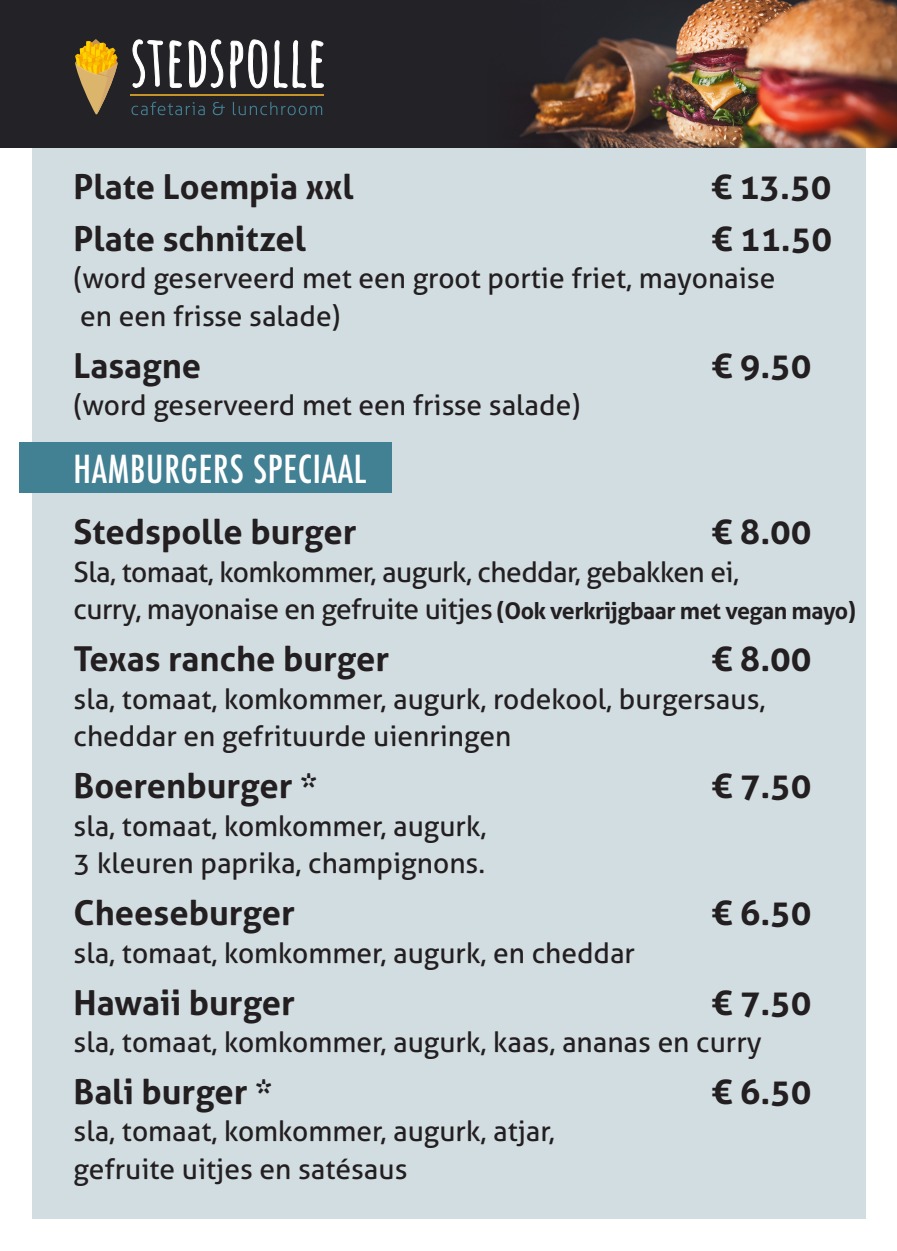
<style>
.page{position:relative;width:897px;height:1251px;background:#fff}
.page>*{position:absolute;margin:0;border:0;box-sizing:border-box;transform-origin:0 0}
.t1{font:500 condensed 37.5px "Futura";letter-spacing:.02em;color:#fff}
.t2{font:700 34.38px "Aller";color:#231f20}
.t3{font:28.12px/37.5px "Aller";color:#231f20}
.t4{font:28.12px "Aller";letter-spacing:-.02em;color:#231f20}
.s1{font-weight:700;font-size:23.12px}
</style>
<div class="page">
<div style="left:32px;top:32px;width:833px;height:1187px;background:#d2dde2"></div>
<div style="left:0;top:0;width:896px;height:147px;background:#232227"></div>
<img style="left:520px;top:0;width:376px;height:147px">
<svg style="left:131px;top:102px;width:191px;height:13px"></svg>
<svg style="left:132px;top:39px;width:192px;height:50px"></svg>
<hr style="left:130px;top:94px;width:193px;height:2px;background:#c69328">
<svg style="left:75px;top:39px;width:43px;height:76px"></svg>
<div style="left:19px;top:442px;width:373px;height:50px;background:#428094"></div>
<p class="t2" style="left:74px;top:166px;width:281px">Plate Loempia xxl</p>
<p class="t2" style="left:711px;top:166px;width:122px">€ 13.50</p>
<p class="t2" style="left:74px;top:217px;width:234px">Plate schnitzel</p>
<p class="t2" style="left:711px;top:217px;width:122px">€ 11.50</p>
<p class="t3" style="left:74px;top:260px;width:703px">(word geserveerd met een groot portie friet, mayonaise en een frisse salade)</p>
<p class="t2" style="left:74px;top:344px;width:129px">Lasagne</p>
<p class="t2" style="left:711px;top:344px;width:101px">€ 9.50</p>
<p class="t3" style="left:74px;top:386px;width:508px">(word geserveerd met een frisse salade)</p>
<p class="t1" style="left:74px;top:445px;width:294px">HAMBURGERS SPECIAAL</p>
<p class="t2" style="left:74px;top:511px;width:284px">Stedspolle burger</p>
<p class="t2" style="left:711px;top:511px;width:101px">€ 8.00</p>
<p class="t4" style="left:74px;top:555px;width:667px">Sla, tomaat, komkommer, augurk, cheddar, gebakken ei,</p>
<p class="t4" style="left:74px;top:592px;width:783px">curry, mayonaise en gefruite uitjes <span class="s1">(Ook verkrijgbaar met vegan mayo)</span></p>
<p class="t2" style="left:74px;top:638px;width:317px">Texas ranche burger</p>
<p class="t2" style="left:711px;top:638px;width:101px">€ 8.00</p>
<p class="t3" style="left:74px;top:680px;width:693px">sla, tomaat, komkommer, augurk, rodekool, burgersaus,</p>
<p class="t3" style="left:74px;top:717px;width:439px">cheddar en gefrituurde uienringen</p>
<p class="t2" style="left:74px;top:765px;width:245px">Boerenburger *</p>
<p class="t2" style="left:711px;top:765px;width:101px">€ 7.50</p>
<p class="t3" style="left:74px;top:807px;width:414px">sla, tomaat, komkommer, augurk,<br>3 kleuren paprika, champignons.</p>
<p class="t2" style="left:74px;top:892px;width:223px">Cheeseburger</p>
<p class="t2" style="left:711px;top:892px;width:101px">€ 6.50</p>
<p class="t3" style="left:74px;top:934px;width:563px">sla, tomaat, komkommer, augurk, en cheddar</p>
<p class="t2" style="left:74px;top:981px;width:223px">Hawaii burger</p>
<p class="t2" style="left:711px;top:981px;width:101px">€ 7.50</p>
<p class="t3" style="left:74px;top:1023px;width:689px">sla, tomaat, komkommer, augurk, kaas, ananas en curry</p>
<p class="t2" style="left:74px;top:1070px;width:200px">Bali burger *</p>
<p class="t2" style="left:711px;top:1070px;width:101px">€ 6.50</p>
<p class="t3" style="left:74px;top:1113px;width:482px">sla, tomaat, komkommer, augurk, atjar, gefruite uitjes en satésaus</p>
</div>
